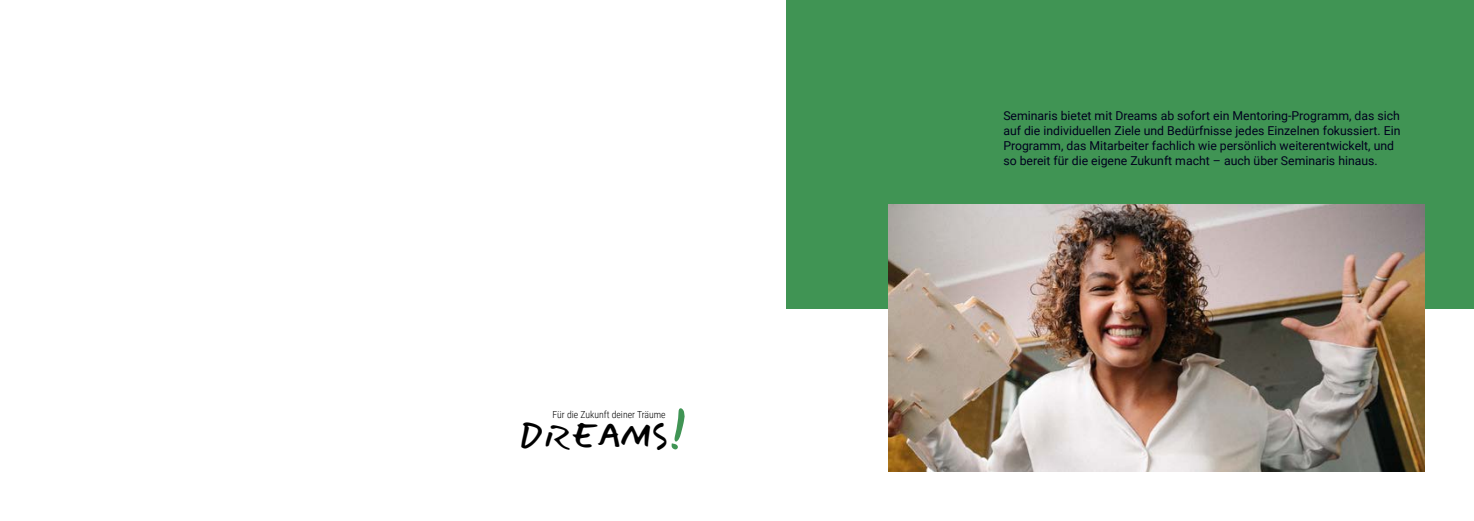
<style>
.page{position:relative;width:1474px;height:521px;background:#fff}
.page>*{position:absolute;margin:0;border:0;box-sizing:border-box;transform-origin:0 0}
.t1{font:54.95px "Mansalva";color:#409454}
.t2{font:32.81px "Mansalva";color:#000}
.t3{font:12.25px/14.7px "Roboto";color:#00001e}
.t4{font:300 9.71px "Roboto Condensed";color:#000}
</style>
<div class="page">
<div style="left:786px;top:0;width:687px;height:308px;background:#409454"></div>
<img style="left:888px;top:204px;width:536px;height:267px">
<p class="t4" style="left:552px;top:408px;width:115px">Für die Zukunft deiner Träume</p>
<h1 class="t1" style="left:669px;top:386px;width:20px">!</h1>
<h2 class="t2" style="left:520px;top:411px;width:150px">DREAMS</h2>
<p class="t3" style="left:1003px;top:108px;width:398px">Seminaris bietet mit Dreams ab sofort ein Mentoring-Programm, das sich auf die individuellen Ziele und Bedürfnisse jedes Einzelnen fokussiert. Ein Programm, das Mitarbeiter fachlich wie persönlich weiterentwickelt, und so bereit für die eigene Zukunft macht – auch über Seminaris hinaus.</p>
</div>
